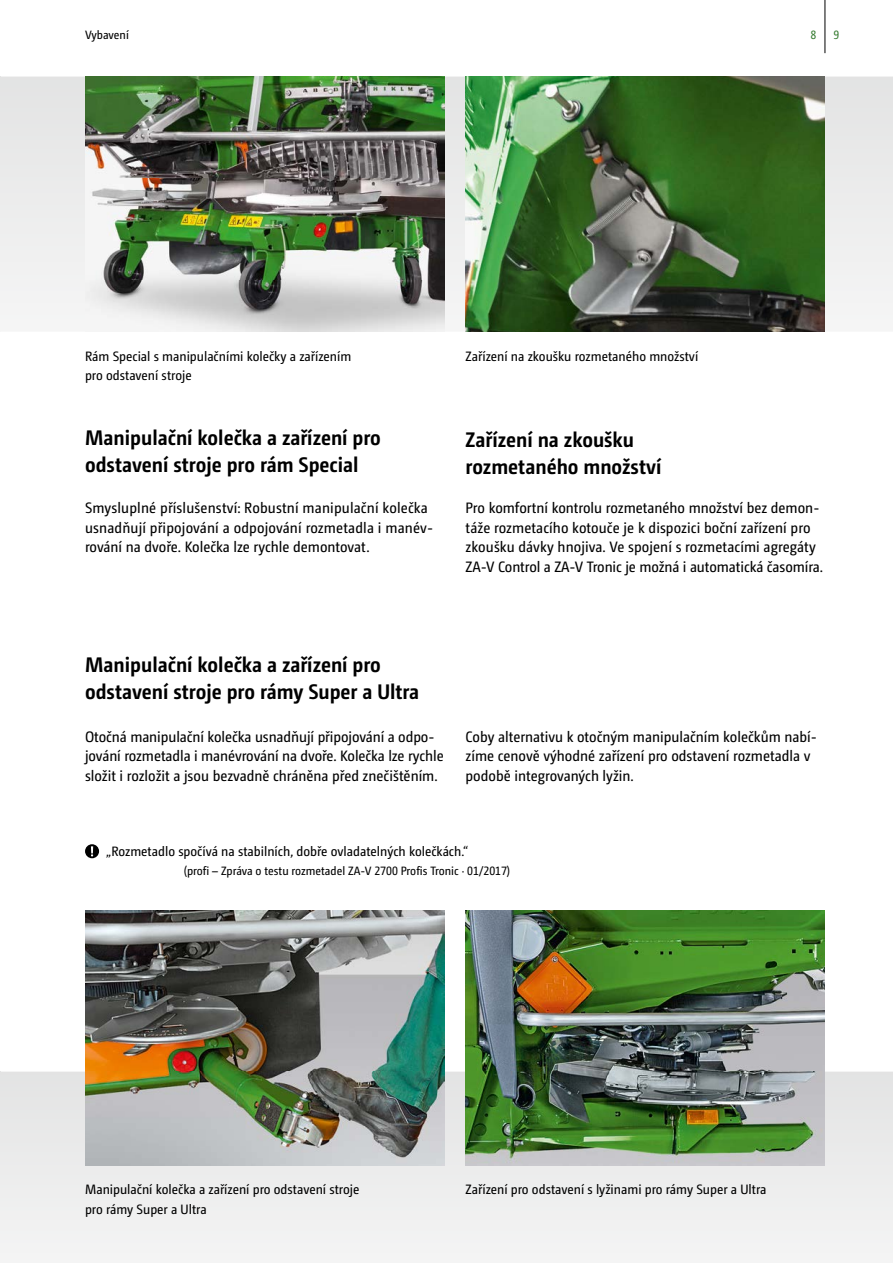
<style>
.page{position:relative;width:893px;height:1263px;background:#fff}
.page>*{position:absolute;margin:0;border:0;box-sizing:border-box;transform-origin:0 0}
.Subhead{font:700 21px/27px "Camingo Dos Pro S Cd";color:#000}
.Body{font:15px/19.5px "Camingo Dos Pro S Cd";color:#000}
.BU_Head{font:13.5px/19.5px "Camingo Dos Pro S Cd";color:#000}
.Zitat___Herkunft_Aus{font:12px "Camingo Dos Pro S Cd";color:#000}
.Kolumnentitel{font:12px "Camingo Dos Pro S Cd";color:#000}
.t1{font:12px "Camingo Dos Pro S Cd";color:#387d33}
</style>
<div class="page">
<svg style="left:1px;top:77px;width:892px;height:255px"></svg>
<svg style="left:1px;top:1071px;width:892px;height:192px"></svg>
<img style="left:85px;top:910px;width:359px;height:255px">
<img style="left:466px;top:910px;width:359px;height:255px">
<img style="left:466px;top:77px;width:359px;height:255px">
<img style="left:85px;top:77px;width:359px;height:255px">
<hr style="left:825px;top:0;width:1px;height:53px;background:#000">
<hr style="left:0;top:77px;width:1px;height:255px;background:#ececec">
<hr style="left:0;top:1071px;width:1px;height:192px;background:#ececec">
<svg style="left:85px;top:844px;width:14px;height:14px"></svg>
<p class="Kolumnentitel" style="left:85px;top:28px;width:45px">Vybavení</p>
<p class="t1" style="left:810px;top:28px;width:7px">8</p>
<p class="t1" style="left:833px;top:28px;width:7px">9</p>
<p class="BU_Head" style="left:85px;top:346px;width:268px">Rám Special s manipulačními kolečky a zařízením</p>
<p class="BU_Head" style="left:466px;top:346px;width:234px">Zařízení na zkoušku rozmetaného množství</p>
<p class="BU_Head" style="left:85px;top:366px;width:108px">pro odstavení stroje</p>
<p class="Subhead" style="left:85px;top:424px;width:297px">Manipulační kolečka a zařízení pro odstavení stroje pro rám Special</p>
<p class="Subhead" style="left:466px;top:426px;width:197px">Zařízení na zkoušku rozmetaného množství</p>
<p class="Body" style="left:85px;top:498px;width:350px">Smysluplné příslušenství: Robustní manipulační kolečka usnadňují připojování a odpojování rozmetadla i manév&shy;rování na dvoře. Kolečka lze rychle demontovat.</p>
<p class="Subhead" style="left:85px;top:651px;width:336px">Manipulační kolečka a zařízení pro odstavení stroje pro rámy Super a Ultra</p>
<p class="Body" style="left:466px;top:498px;width:359px">Pro komfortní kontrolu rozmetaného množství bez demon&shy;táže rozmetacího kotouče je k dispozici boční zařízení pro zkoušku dávky hnojiva. Ve spojení s rozmetacími agregáty ZA-V Control a ZA-V Tronic je možná i automatická časomíra.</p>
<p class="Body" style="left:85px;top:726px;width:360px">Otočná manipulační kolečka usnadňují připojování a odpo&shy;jování rozmetadla i manévrování na dvoře. Kolečka lze rychle složit i rozložit a jsou bezvadně chráněna před znečištěním.</p>
<p class="Body" style="left:466px;top:726px;width:353px">Coby alternativu k otočným manipulačním kolečkům nabí&shy;zíme cenově výhodné zařízení pro odstavení rozmetadla v podobě integrovaných lyžin.</p>
<p class="BU_Head" style="left:106px;top:841px;width:363px">„Rozmetadlo spočívá na stabilních, dobře ovladatelných kolečkách.“</p>
<p class="Zitat___Herkunft_Aus" style="left:184px;top:863px;width:328px">(profi – Zpráva o testu rozmetadel ZA-V 2700 Profis Tronic · 01/2017)</p>
<p class="BU_Head" style="left:85px;top:1180px;width:276px">Manipulační kolečka a zařízení pro odstavení stroje pro rámy Super a Ultra</p>
<p class="BU_Head" style="left:466px;top:1180px;width:302px">Zařízení pro odstavení s lyžinami pro rámy Super a Ultra</p>
</div>
